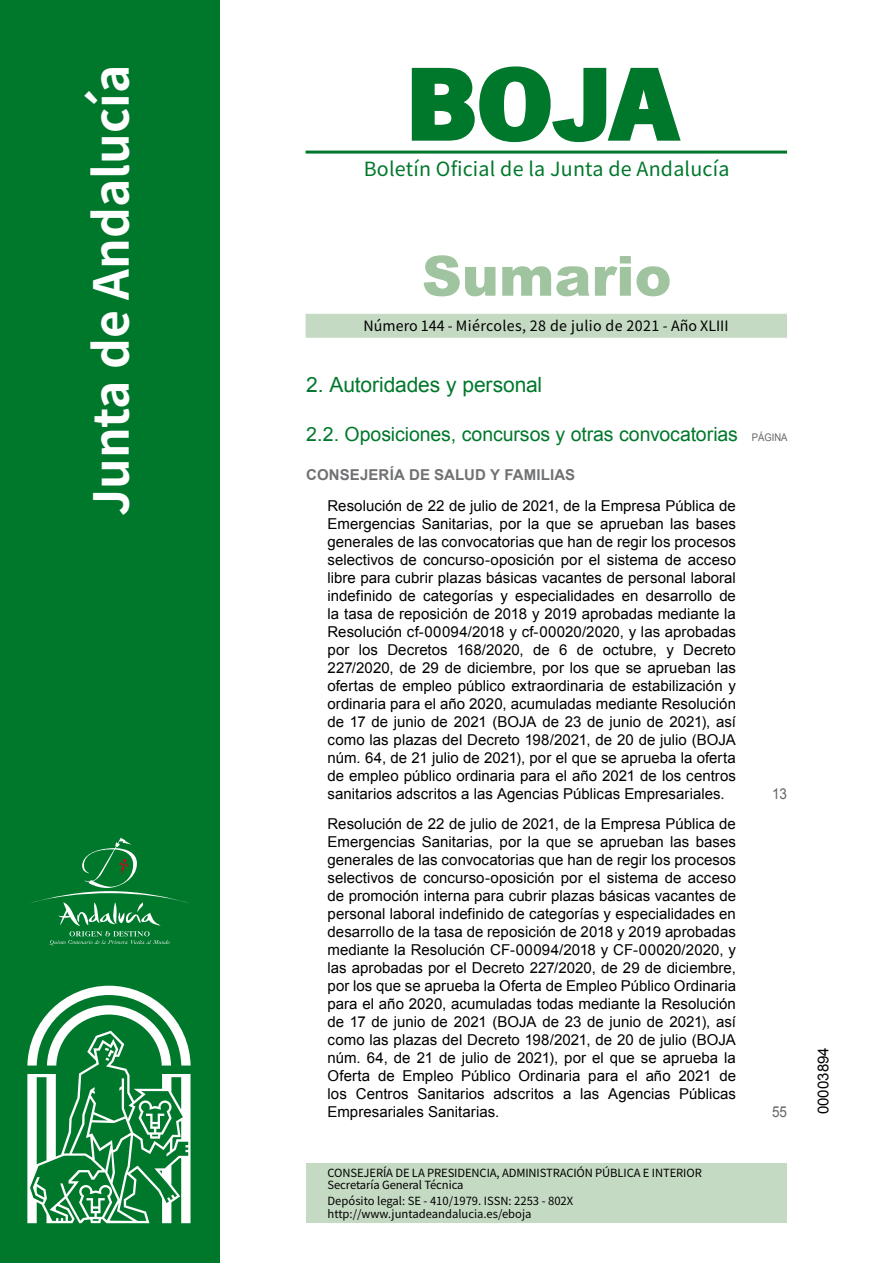
<style>
.page{position:relative;width:893px;height:1263px;background:#fff}
.page>*{position:absolute;margin:0;border:0;box-sizing:border-box;transform-origin:0 0}
.t1{font:700 105px "News Got T";color:#00782c;scale:1.14 1}
.t2{font:900 55.5px "Arial";color:#a0c4a0}
.t3{font:700 48px "Noto Sans HK";color:#fff}
.t4{font:21px "Arial";letter-spacing:-.01em;color:#00782c}
.t5{font:19.5px "Arial";letter-spacing:-.005em;color:#00782c}
.t6{font:19.5px "Noto Sans HK";letter-spacing:.01em;color:#00782c}
.t7{font:15px/18px "Arial";color:#000;text-align:justify}
.t8{font:700 15px "Arial";letter-spacing:.01em;color:#707173}
.t9{font:15px "Arial";color:#646567;scale:.9 1}
.t10{font:14.25px "Noto Sans HK";letter-spacing:.025em;color:#000}
.t11{font:11.25px/12px "Noto Sans HK";letter-spacing:-.01em;color:#000}
.s1{font-size:10.5px;color:#646567}
</style>
<div class="page">
<hr style="left:305px;top:151px;width:482px;height:3px;background:#00782c">
<div style="left:305px;top:314px;width:482px;height:24px;background:#c5dac3"></div>
<div style="left:0;top:0;width:219px;height:1263px;background:#00782c"></div>
<svg style="left:411px;top:66px;width:270px;height:77px"></svg>
<svg style="left:31px;top:837px;width:158px;height:108px"></svg>
<div style="left:306px;top:1164px;width:481px;height:59px;background:#c5dac3"></div>
<svg style="left:27px;top:986px;width:164px;height:237px"></svg>
<h3 class="t3" style="left:84px;top:516px;width:453px;rotate:-90deg">Junta de Andalucía</h3>
<h1 class="t1" style="left:405px;top:42px;width:240px">BOJA</h1>
<h3 class="t6" style="left:364px;top:158px;width:367px">Boletín Oficial de la Junta de Andalucía</h3>
<h2 class="t2" style="left:422px;top:236px;width:251px">Sumario</h2>
<p class="t10" style="left:363px;top:318px;width:366px">Número 144 - Miércoles, 28 de julio de 2021 - Año XLIII</p>
<h3 class="t4" style="left:306px;top:371px;width:237px">2. Autoridades y personal</h3>
<h3 class="t5" style="left:306px;top:421px;width:482px">2.2. Oposiciones, concursos y otras convocatorias <span class="s1">PÁGINA</span></h3>
<p class="t8" style="left:306px;top:465px;width:270px">CONSEJERÍA DE SALUD Y FAMILIAS</p>
<p class="t7" style="left:327px;top:497px;width:410px">Resolución de 22 de julio de 2021, de la Empresa Pública de Emergencias Sanitarias, por la que se aprueban las bases generales de las convocatorias que han de regir los procesos selectivos de concurso-oposición por el sistema de acceso libre para cubrir plazas básicas vacantes de personal laboral indefinido de categorías y especialidades en desarrollo de la tasa de reposición de 2018 y 2019 aprobadas mediante la Resolución cf-00094/2018 y cf-00020/2020, y las aprobadas por los Decretos 168/2020, de 6 de octubre, y Decreto 227/2020, de 29 de diciembre, por los que se aprueban las ofertas de empleo público extraordinaria de estabilización y ordinaria para el año 2020, acumuladas mediante Resolución de 17 de junio de 2021 (BOJA de 23 de junio de 2021), así como las plazas del Decreto 198/2021, de 20 de julio (BOJA núm. 64, de 21 julio de 2021), por el que se aprueba la oferta de empleo público ordinaria para el año 2021 de los centros sanitarios adscritos a las Agencias Públicas Empresariales.</p>
<p class="t9" style="left:772px;top:784px;width:18px">13</p>
<p class="t7" style="left:327px;top:815px;width:410px">Resolución de 22 de julio de 2021, de la Empresa Pública de Emergencias Sanitarias, por la que se aprueban las bases generales de las convocatorias que han de regir los procesos selectivos de concurso-oposición por el sistema de acceso de promoción interna para cubrir plazas básicas vacantes de personal laboral indefinido de categorías y especialidades en desarrollo de la tasa de reposición de 2018 y 2019 aprobadas mediante la Resolución CF-00094/2018 y CF-00020/2020, y las aprobadas por el Decreto 227/2020, de 29 de diciembre, por los que se aprueba la Oferta de Empleo Público Ordinaria para el año 2020, acumuladas todas mediante la Resolución de 17 de junio de 2021 (BOJA de 23 de junio de 2021), así como las plazas del Decreto 198/2021, de 20 de julio (BOJA núm. 64, de 21 de julio de 2021), por el que se aprueba la Oferta de Empleo Público Ordinaria para el año 2021 de los Centros Sanitarios adscritos a las Agencias Públicas Empresariales Sanitarias.</p>
<p class="t11" style="left:327px;top:1167px;width:376px">CONSEJERÍA DE LA PRESIDENCIA, ADMINISTRACIÓN PÚBLICA E INTERIOR<br>Secretaría General Técnica</p>
<p class="t11" style="left:327px;top:1194px;width:247px;line-height:13.5px">Depósito legal: SE - 410/1979. ISSN: 2253 - 802X http://www.juntadeandalucia.es/eboja</p>
<p class="t9" style="left:772px;top:1102px;width:18px">55</p>
<p class="t7" style="left:814px;top:1114px;width:68px;rotate:-90deg">00003894</p>
</div>
